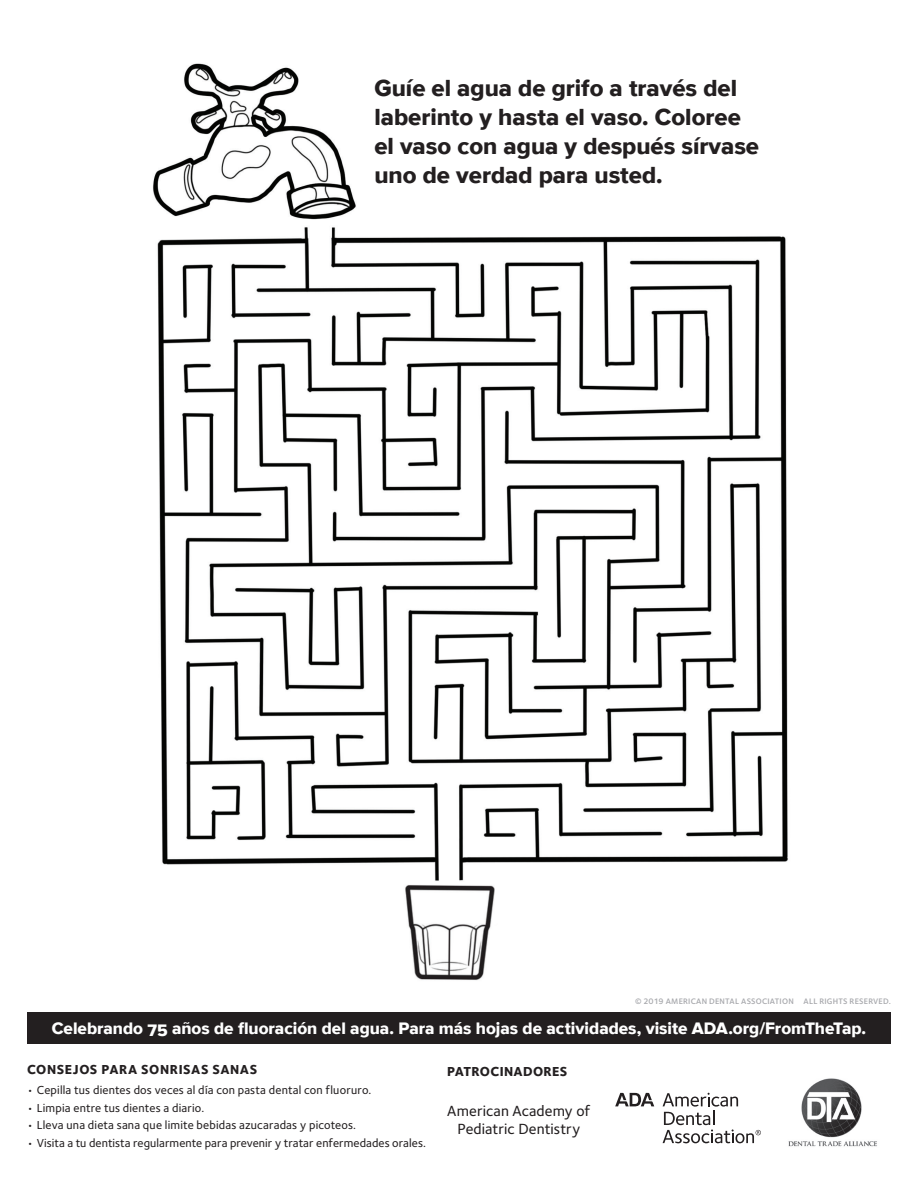
<style>
.page{position:relative;width:918px;height:1188px;background:#fff}
.page>*{position:absolute;margin:0;border:0;box-sizing:border-box;transform-origin:0 0}
.t1{font:800 24px/28.8px "Proxima Nova SW01 SC";color:#231f20}
.t2{font:800 17.1px "Proxima Nova SW01 SC";color:#fff}
.t3{font:500 15.3px/18.3px "Foundry Sterling";letter-spacing:.005em;color:#231f20;text-align:center}
.t4{font:800 13.5px "Foundry Sterling";letter-spacing:.03em;color:#231f20}
.t5{font:500 12px "Foundry Sterling";letter-spacing:.01em;color:#231f20}
.t6{font:600 8.25px "Foundry Sterling";letter-spacing:.025em;color:#a8a9ad}
</style>
<div class="page">
<div style="left:27px;top:1012px;width:864px;height:32px;background:#231f20"></div>
<img style="left:153px;top:63px;width:635px;height:917px">
<img style="left:788px;top:1078px;width:89px;height:69px">
<svg style="left:615px;top:1093px;width:39px;height:13px"></svg>
<svg style="left:663px;top:1093px;width:98px;height:50px"></svg>
<h1 class="t1" style="left:374px;top:73px;width:386px">Guíe el agua de grifo a través del laberinto y hasta el vaso. Coloree el vaso con agua y después sírvase uno de verdad para usted.</h1>
<p class="t6" style="left:635px;top:995px;width:257px">© 2019 AMERICAN DENTAL ASSOCIATION ALL RIGHTS RESERVED.</p>
<h2 class="t2" style="left:52px;top:1019px;width:816px">Celebrando 75 años de fluoración del agua. Para más hojas de actividades, visite ADA.org/FromTheTap.</h2>
<p class="t4" style="left:27px;top:1060px;width:232px">CONSEJOS PARA SONRISAS SANAS</p>
<p class="t5" style="left:27px;top:1082px;width:346px">• Cepilla tus dientes dos veces al día con pasta dental con fluoruro.</p>
<p class="t5" style="left:27px;top:1099px;width:179px">• Limpia entre tus dientes a diario.</p>
<p class="t5" style="left:27px;top:1117px;width:331px">• Lleva una dieta sana que limite bebidas azucaradas y picoteos.</p>
<p class="t5" style="left:27px;top:1134px;width:400px">• Visita a tu dentista regularmente para prevenir y tratar enfermedades orales.</p>
<p class="t4" style="left:447px;top:1062px;width:122px">PATROCINADORES</p>
<p class="t3" style="left:447px;top:1101px;width:145px">American Academy of<br>Pediatric Dentistry</p>
</div>
